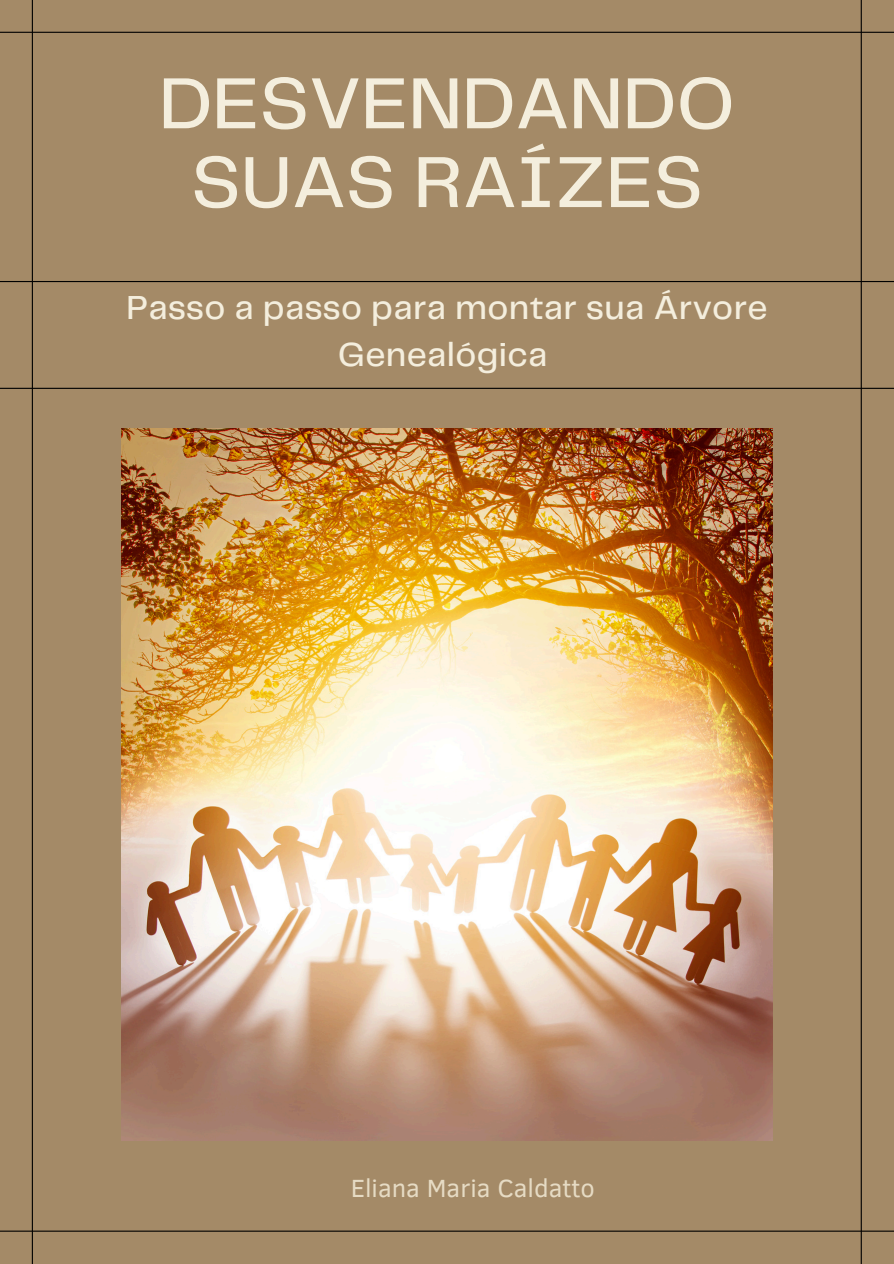
<style>
.page{position:relative;width:894px;height:1264px;background:#fff}
.page>*{position:absolute;margin:0;border:0;box-sizing:border-box;transform-origin:0 0}
.t1{font:500 75px/78.8px "Telegraf";color:#f4eedd;text-align:center}
.t2{font:500 34.5px/47.2px "Telegraf";letter-spacing:.01em;color:#f4eedd;text-align:center}
.t3{font:25.5px "Clear Sans";color:#e6dbc4}
</style>
<div class="page">
<div style="left:0;top:0;width:893px;height:1263px;background:#a48a67"></div>
<hr style="left:0;top:32px;width:893px;height:1px;background:#000">
<hr style="left:32px;top:0;width:1px;height:1263px;background:#000">
<hr style="left:860px;top:0;width:1px;height:1263px;background:#000">
<hr style="left:0;top:1230px;width:893px;height:1px;background:#000">
<hr style="left:0;top:388px;width:893px;height:1px;background:#000">
<hr style="left:0;top:281px;width:893px;height:1px;background:#000">
<img style="left:121px;top:428px;width:651px;height:712px">
<p class="t1" style="left:159px;top:68px;width:577px">DESVENDANDO<br>SUAS RAÍZES</p>
<p class="t2" style="left:126px;top:286px;width:642px">Passo a passo para montar sua Árvore<br>Genealógica</p>
<p class="t3" style="left:350px;top:1169px;width:246px">Eliana Maria Caldatto</p>
</div>
